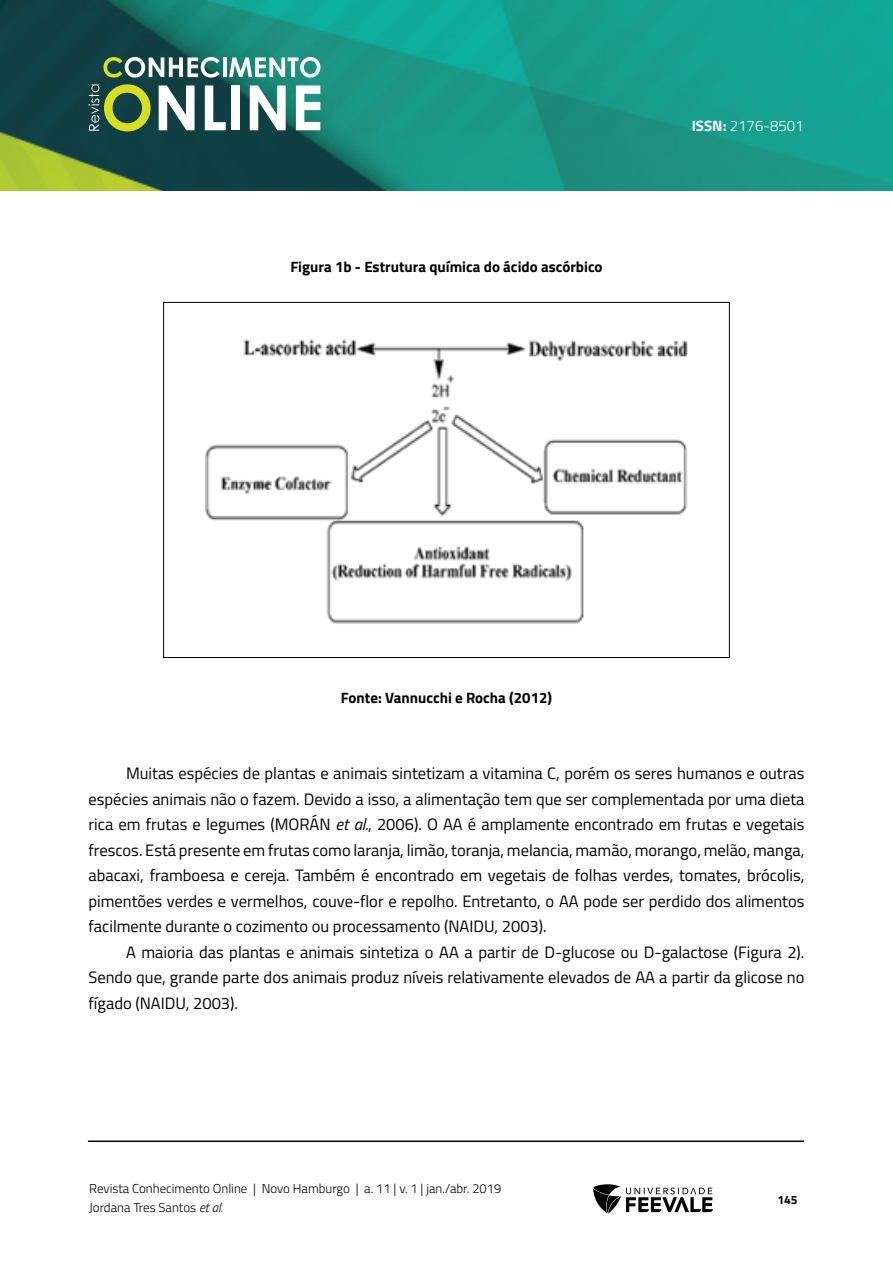
<style>
.page{position:relative;width:893px;height:1263px;background:#fff}
.page>*{position:absolute;margin:0;border:0;box-sizing:border-box;transform-origin:0 0}
.Corpo{font:16.5px/25.5px "Titillium Web";color:#000;text-align:justify}
.Legenda{font:700 15px "Titillium Web";color:#000}
.t1{font:300 15px "Titillium Web";color:#fff}
.t2{font:300 12.9px/19.5px "Titillium Web";color:#000}
.t3{font:700 12px "Titillium Web";color:#000}
.s1{font-weight:700}
.s2{font-style:italic}
</style>
<div class="page">
<img style="left:0;top:0;width:893px;height:190px">
<svg style="left:593px;top:1184px;width:120px;height:29px"></svg>
<svg style="left:103px;top:57px;width:117px;height:21px"></svg>
<hr style="left:223px;top:57px;width:3px;height:20px;background:#fff">
<svg style="left:229px;top:57px;width:91px;height:21px"></svg>
<svg style="left:88px;top:84px;width:63px;height:47px;background:#5e7e3f"></svg>
<svg style="left:159px;top:85px;width:36px;height:45px"></svg>
<svg style="left:205px;top:85px;width:21px;height:45px"></svg>
<div style="left:232px;top:85px;width:8px;height:45px;background:#fff"></div>
<svg style="left:250px;top:85px;width:36px;height:45px"></svg>
<svg style="left:296px;top:85px;width:24px;height:45px"></svg>
<hr style="left:88px;top:1140px;width:716px;height:2px;background:#000">
<img style="left:206px;top:339px;width:482px;height:285px">
<p class="Legenda" style="left:290px;top:255px;width:314px">Figura 1b - Estrutura química do ácido ascórbico</p>
<p class="t1" style="left:692px;top:115px;width:114px"><span class="s1">ISSN:</span> 2176-8501</p>
<p class="Legenda" style="left:341px;top:686px;width:213px">Fonte: Vannucchi e Rocha (2012)</p>
<p class="Corpo" style="left:88px;top:760px;width:718px;text-indent:38px">Muitas espécies de plantas e animais sintetizam a vitamina C, porém os seres humanos e outras espécies animais não o fazem. Devido a isso, a alimentação tem que ser complementada por uma dieta rica em frutas e legumes (MORÁN <span class="s2">et al.</span>, 2006). O AA é amplamente encontrado em frutas e vegetais frescos. Está presente em frutas como laranja, limão, toranja, melancia, mamão, morango, melão, manga, abacaxi, framboesa e cereja. Também é encontrado em vegetais de folhas verdes, tomates, brócolis, pimentões verdes e vermelhos, couve-flor e repolho. Entretanto, o AA pode ser perdido dos alimentos facilmente durante o cozimento ou processamento (NAIDU, 2003).</p>
<p class="Corpo" style="left:88px;top:938px;width:717px;text-indent:38px">A maioria das plantas e animais sintetiza o AA a partir de D-glucose ou D-galactose (Figura 2).<br>Sendo que, grande parte dos animais produz níveis relativamente elevados de AA a partir da glicose no fígado (NAIDU, 2003).</p>
<p class="t2" style="left:89px;top:1178px;width:414px">Revista Conhecimento Online | Novo Hamburgo | a. 11 | v. 1 | jan./abr. 2019<br>Jordana Tres Santos <span class="s2">et al.</span></p>
<p class="t3" style="left:777px;top:1190px;width:22px">145</p>
</div>
